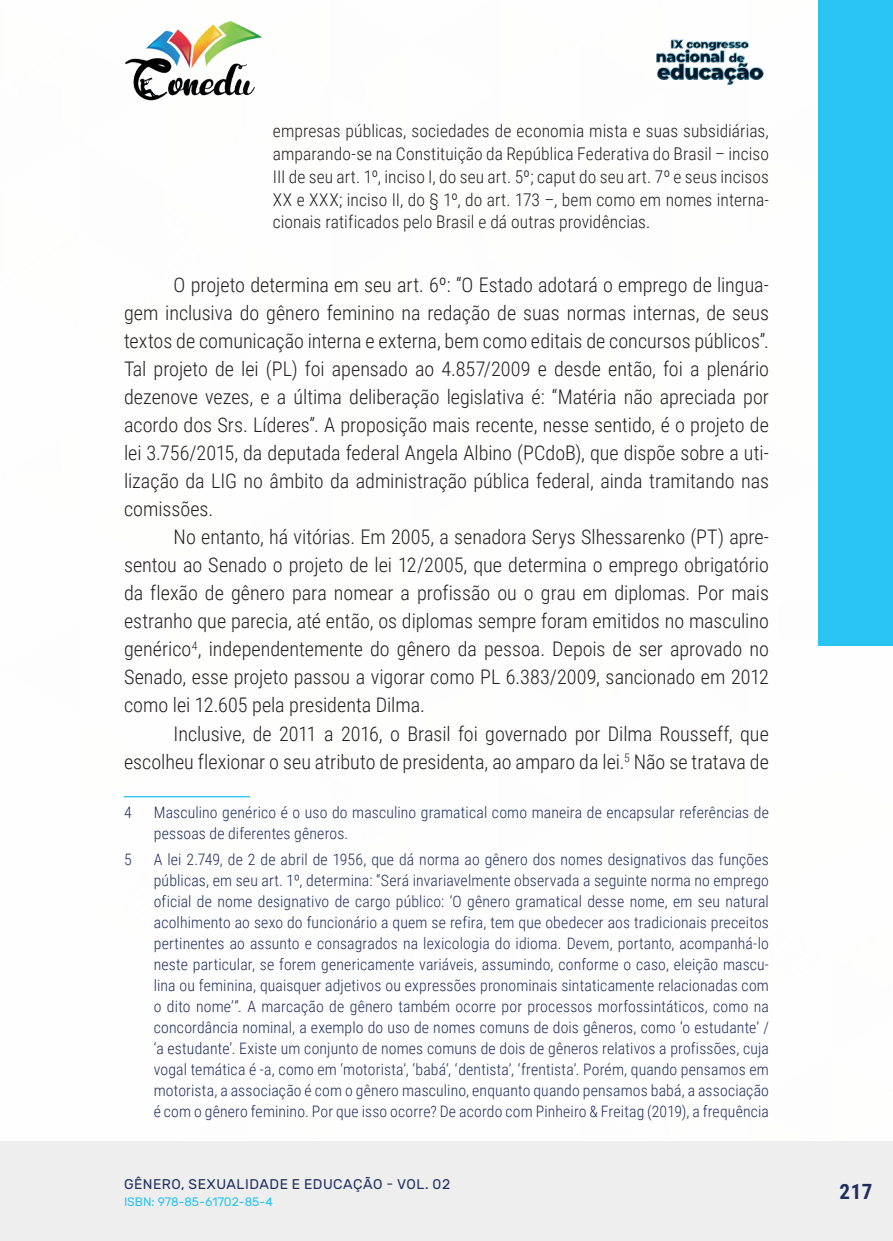
<style>
.page{position:relative;width:893px;height:1241px;background:#fff}
.page>*{position:absolute;margin:0;border:0;box-sizing:border-box;transform-origin:0 0}
.t1{font:700 21px "Roboto Condensed";color:#202d5e}
._9_CORPO{font:300 20.12px/28px "Roboto Condensed";color:#231f20;text-align:justify}
._16_CITACAO{font:300 17.5px/22.8px "Roboto Condensed";letter-spacing:.005em;color:#231f20;text-align:justify}
._24_RODAPE{font:300 15.75px/21px "Roboto Condensed";letter-spacing:.01em;color:#202d5e}
.t2{font:14px "Rubik";letter-spacing:.035em;color:#202d5e}
.t3{font:12.25px "Rubik";color:#29c4f3}
</style>
<div class="page">
<div style="left:0;top:1141px;width:893px;height:99px;background:#eeeeef"></div>
<img style="left:125px;top:20px;width:137px;height:81px">
<img style="left:656px;top:39px;width:108px;height:46px">
<div style="left:819px;top:0;width:74px;height:645px;background:#29c4f3"></div>
<hr style="left:124px;top:796px;width:126px;height:1px;background:#29c4f3">
<p class="_16_CITACAO" style="left:273px;top:119px;width:498px">empresas públicas, sociedades de economia mista e suas subsidiárias, amparando-se na Constituição da República Federativa do Brasil – inciso III de seu art. 1º, inciso I, do seu art. 5º; caput do seu art. 7º e seus incisos XX e XXX; inciso II, do § 1º, do art. 173 –, bem como em nomes interna&shy;cionais ratificados pelo Brasil e dá outras providências.</p>
<p class="_9_CORPO" style="left:124px;top:270px;width:646px;text-indent:50px">O projeto determina em seu art. 6º: “O Estado adotará o emprego de lingua&shy;gem inclusiva do gênero feminino na redação de suas normas internas, de seus textos de comunicação interna e externa, bem como editais de concursos públicos”.<br>Tal projeto de lei (PL) foi apensado ao 4.857/2009 e desde então, foi a plenário dezenove vezes, e a última deliberação legislativa é: “Matéria não apreciada por acordo dos Srs. Líderes”. A proposição mais recente, nesse sentido, é o projeto de lei 3.756/2015, da deputada federal Angela Albino (PCdoB), que dispõe sobre a uti&shy;lização da LIG no âmbito da administração pública federal, ainda tramitando nas comissões.</p>
<p class="_9_CORPO" style="left:124px;top:522px;width:646px;text-indent:50px">No entanto, há vitórias. Em 2005, a senadora Serys Slhessarenko (PT) apre&shy;sentou ao Senado o projeto de lei 12/2005, que determina o emprego obrigatório da flexão de gênero para nomear a profissão ou o grau em diplomas. Por mais estranho que parecia, até então, os diplomas sempre foram emitidos no masculino genérico<sup>4</sup>, independentemente do gênero da pessoa. Depois de ser aprovado no Senado, esse projeto passou a vigorar como PL 6.383/2009, sancionado em 2012 como lei 12.605 pela presidenta Dilma.</p>
<p class="_9_CORPO" style="left:124px;top:718px;width:646px;text-align:right">Inclusive, de 2011 a 2016, o Brasil foi governado por Dilma Rousseff, que escolheu flexionar o seu atributo de presidenta, ao amparo da lei.<sup>5</sup> Não se tratava de</p>
<p class="_24_RODAPE" style="left:124px;top:800px;width:9px">4</p>
<p class="_24_RODAPE" style="left:154px;top:800px;width:617px">Masculino genérico é o uso do masculino gramatical como maneira de encapsular referências de pessoas de diferentes gêneros.</p>
<p class="_24_RODAPE" style="left:124px;top:847px;width:9px">5</p>
<p class="_24_RODAPE" style="left:154px;top:847px;width:617px;text-align:justify">A lei 2.749, de 2 de abril de 1956, que dá norma ao gênero dos nomes designativos das funções públicas, em seu art. 1º, determina: “Será invariavelmente observada a seguinte norma no emprego oficial de nome designativo de cargo público: ‘O gênero gramatical desse nome, em seu natural acolhimento ao sexo do funcionário a quem se refira, tem que obedecer aos tradicionais preceitos pertinentes ao assunto e consagrados na lexicologia do idioma. Devem, portanto, acompanhá-lo neste particular, se forem genericamente variáveis, assumindo, conforme o caso, eleição mascu&shy;lina ou feminina, quaisquer adjetivos ou expressões pronominais sintaticamente relacionadas com o dito nome’”. A marcação de gênero também ocorre por processos morfossintáticos, como na concordância nominal, a exemplo do uso de nomes comuns de dois gêneros, como ‘o estudante’ / ‘a estudante’. Existe um conjunto de nomes comuns de dois de gêneros relativos a profissões, cuja vogal temática é -a, como em ‘motorista’, ‘babá’, ‘dentista’, ‘frentista’. Porém, quando pensamos em motorista, a associação é com o gênero masculino, enquanto quando pensamos babá, a associação é com o gênero feminino. Por que isso ocorre? De acordo com Pinheiro &amp; Freitag (2019), a frequência</p>
<p class="t2" style="left:124px;top:1175px;width:328px">GÊNERO, SEXUALIDADE E EDUCAÇÃO - VOL. 02</p>
<p class="t3" style="left:124px;top:1194px;width:150px">ISBN: 978-85-61702-85-4</p>
<h1 class="t1" style="left:839px;top:1176px;width:34px">217</h1>
</div>
